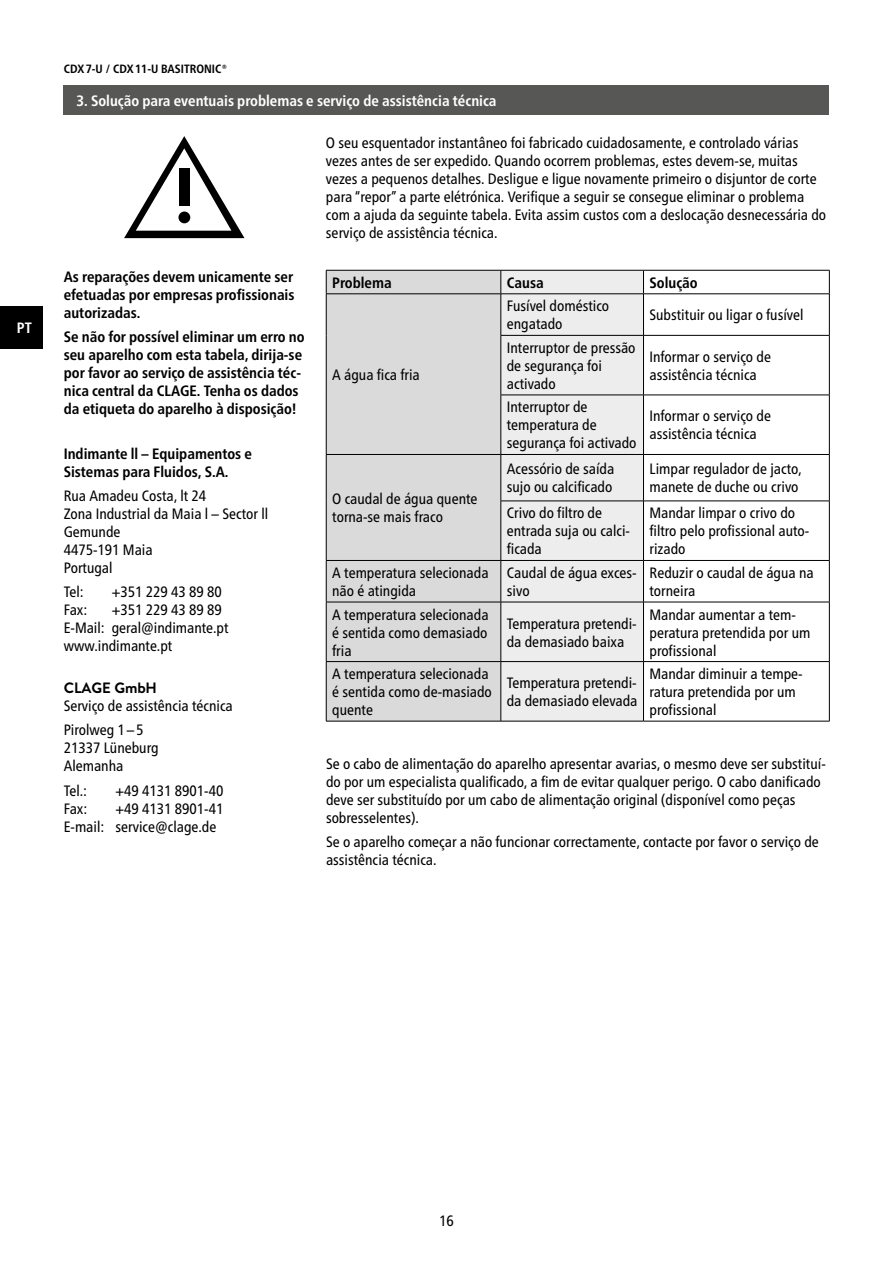
<style>
.page{position:relative;width:893px;height:1263px;background:#fff}
.page>*{position:absolute;margin:0;border:0;box-sizing:border-box;transform-origin:0 0}
.t1{font:condensed 15px/18px "Frutiger Neue LTW1 G";color:#000}
.t2{font:700 condensed 15px/18px "Frutiger Neue LTW1 G";color:#000}
.t3{font:700 condensed 15px "Frutiger Neue LTW1 G";color:#fff}
.t4{font:700 15px "Brandon Text";color:#000}
.t5{font:700 condensed 12px "Frutiger Neue LTW1 G";color:#000}
</style>
<div class="page">
<div style="left:0;top:306px;width:43px;height:43px;background:#000"></div>
<svg style="left:124px;top:136px;width:120px;height:102px"></svg>
<div style="left:179px;top:168px;width:10px;height:38px;background:#000"></div>
<div style="left:178px;top:212px;width:12px;height:11px;background:#000;border-radius:50%"></div>
<div style="left:64px;top:85px;width:765px;height:30px;background:#575756"></div>
<div style="left:327px;top:271px;width:174px;height:450px;background:#dadada"></div>
<div style="left:502px;top:271px;width:141px;height:450px;background:#ededed"></div>
<hr style="left:326px;top:270px;width:175px;height:1px;background:#000">
<svg style="left:326px;top:270px;width:1px;height:24px"></svg>
<hr style="left:501px;top:270px;width:142px;height:1px;background:#000">
<svg style="left:501px;top:270px;width:1px;height:24px"></svg>
<hr style="left:643px;top:270px;width:187px;height:1px;background:#000">
<svg style="left:643px;top:270px;width:1px;height:24px"></svg>
<svg style="left:829px;top:270px;width:1px;height:24px"></svg>
<hr style="left:326px;top:294px;width:175px;height:1px;background:#000">
<hr style="left:326px;top:294px;width:1px;height:41px;background:#000">
<hr style="left:501px;top:294px;width:142px;height:1px;background:#000">
<hr style="left:501px;top:294px;width:1px;height:41px;background:#000">
<hr style="left:643px;top:294px;width:187px;height:1px;background:#000">
<hr style="left:643px;top:294px;width:1px;height:41px;background:#000">
<hr style="left:829px;top:294px;width:1px;height:41px;background:#000">
<hr style="left:326px;top:335px;width:1px;height:60px;background:#000">
<hr style="left:501px;top:335px;width:142px;height:1px;background:#000">
<hr style="left:501px;top:336px;width:1px;height:59px;background:#000">
<hr style="left:643px;top:335px;width:187px;height:1px;background:#000">
<hr style="left:643px;top:336px;width:1px;height:59px;background:#000">
<hr style="left:829px;top:336px;width:1px;height:59px;background:#000">
<hr style="left:326px;top:395px;width:1px;height:59px;background:#000">
<hr style="left:501px;top:395px;width:142px;height:1px;background:#000">
<hr style="left:501px;top:395px;width:1px;height:59px;background:#000">
<hr style="left:643px;top:395px;width:187px;height:1px;background:#000">
<hr style="left:643px;top:395px;width:1px;height:59px;background:#000">
<hr style="left:829px;top:395px;width:1px;height:59px;background:#000">
<hr style="left:326px;top:454px;width:175px;height:1px;background:#000">
<hr style="left:326px;top:455px;width:1px;height:46px;background:#000">
<hr style="left:501px;top:454px;width:142px;height:1px;background:#000">
<hr style="left:501px;top:455px;width:1px;height:46px;background:#000">
<hr style="left:643px;top:454px;width:187px;height:1px;background:#000">
<hr style="left:643px;top:455px;width:1px;height:46px;background:#000">
<hr style="left:829px;top:455px;width:1px;height:46px;background:#000">
<hr style="left:326px;top:501px;width:1px;height:59px;background:#000">
<hr style="left:501px;top:501px;width:142px;height:1px;background:#000">
<hr style="left:501px;top:501px;width:1px;height:59px;background:#000">
<hr style="left:643px;top:501px;width:187px;height:1px;background:#000">
<hr style="left:643px;top:501px;width:1px;height:59px;background:#000">
<hr style="left:829px;top:501px;width:1px;height:59px;background:#000">
<hr style="left:326px;top:560px;width:175px;height:1px;background:#000">
<hr style="left:326px;top:561px;width:1px;height:41px;background:#000">
<hr style="left:501px;top:560px;width:142px;height:1px;background:#000">
<hr style="left:501px;top:561px;width:1px;height:41px;background:#000">
<hr style="left:643px;top:560px;width:187px;height:1px;background:#000">
<hr style="left:643px;top:561px;width:1px;height:41px;background:#000">
<hr style="left:829px;top:561px;width:1px;height:41px;background:#000">
<hr style="left:326px;top:602px;width:175px;height:1px;background:#000">
<hr style="left:326px;top:602px;width:1px;height:59px;background:#000">
<hr style="left:501px;top:602px;width:142px;height:1px;background:#000">
<hr style="left:501px;top:602px;width:1px;height:59px;background:#000">
<hr style="left:643px;top:602px;width:187px;height:1px;background:#000">
<hr style="left:643px;top:602px;width:1px;height:59px;background:#000">
<hr style="left:829px;top:602px;width:1px;height:59px;background:#000">
<hr style="left:326px;top:661px;width:175px;height:1px;background:#000">
<hr style="left:326px;top:662px;width:1px;height:59px;background:#000">
<hr style="left:501px;top:661px;width:142px;height:1px;background:#000">
<hr style="left:501px;top:662px;width:1px;height:59px;background:#000">
<hr style="left:643px;top:661px;width:187px;height:1px;background:#000">
<hr style="left:643px;top:662px;width:1px;height:59px;background:#000">
<hr style="left:829px;top:662px;width:1px;height:59px;background:#000">
<hr style="left:326px;top:721px;width:175px;height:1px;background:#000">
<hr style="left:501px;top:721px;width:142px;height:1px;background:#000">
<hr style="left:643px;top:721px;width:187px;height:1px;background:#000">
<p class="t3" style="left:17px;top:319px;width:16px">PT</p>
<p class="t5" style="left:64px;top:62px;width:165px">CDX7-U / CDX11-U BASITRONIC®</p>
<p class="t3" style="left:77px;top:92px;width:421px">3. Solução para eventuais problemas e serviço de assistência técnica</p>
<p class="t2" style="left:64px;top:267px;width:232px;text-align:justify">As reparações devem unicamente ser efetuadas por empresas profissionais autorizadas.</p>
<p class="t2" style="left:64px;top:328px;width:242px">Se não for possível eliminar um erro no seu aparelho com esta tabela, dirija-se por favor ao serviço de assistência téc&shy;nica central da CLAGE. Tenha os dados da etiqueta do aparelho à disposição!</p>
<p class="t2" style="left:64px;top:444px;width:190px">Indimante ll – Equipamentos e<br>Sistemas para Fluidos, S.A.</p>
<p class="t1" style="left:64px;top:487px;width:206px">Rua Amadeu Costa, lt 24<br>Zona Industrial da Maia l – Sector ll<br>Gemunde<br>4475-191 Maia<br>Portugal</p>
<p class="t1" style="left:64px;top:583px;width:21px">Tel:</p>
<p class="t1" style="left:112px;top:583px;width:112px">+351 229 43 89 80</p>
<p class="t1" style="left:64px;top:601px;width:25px">Fax:</p>
<p class="t1" style="left:64px;top:601px;width:166px;text-indent:48px">+351 229 43 89 89<br>E-Mail: geral@indimante.pt www.indimante.pt</p>
<p class="t4" style="left:64px;top:677px;width:95px">CLAGE GmbH</p>
<p class="t1" style="left:64px;top:693px;width:171px;line-height:24.3px">Serviço de assistência técnica<br>Pirolweg 1–5</p>
<p class="t1" style="left:64px;top:739px;width:96px">21337 Lüneburg<br>Alemanha</p>
<p class="t1" style="left:64px;top:781px;width:25px">Tel.:</p>
<p class="t1" style="left:115px;top:781px;width:109px">+49 4131 8901-40</p>
<p class="t1" style="left:64px;top:799px;width:25px">Fax:</p>
<p class="t1" style="left:64px;top:799px;width:161px;text-indent:52px">+49 4131 8901-41<br>E-mail: service@clage.de</p>
<p class="t1" style="left:326px;top:133px;width:502px">O seu esquentador instantâneo foi fabricado cuidadosamente, e controlado várias vezes antes de ser expedido. Quando ocorrem problemas, estes devem-se, muitas vezes a pequenos detalhes. Desligue e ligue novamente primeiro o disjuntor de corte para “repor” a parte elétrónica. Verifique a seguir se consegue eliminar o problema com a ajuda da seguinte tabela. Evita assim custos com a deslocação desnecessária do serviço de assistência técnica.</p>
<p class="t2" style="left:332px;top:273px;width:61px">Problema</p>
<p class="t2" style="left:507px;top:273px;width:38px">Causa</p>
<p class="t2" style="left:649px;top:273px;width:50px">Solução</p>
<p class="t1" style="left:332px;top:366px;width:89px">A água fica fria</p>
<p class="t1" style="left:332px;top:490px;width:147px">O caudal de água quente torna-se mais fraco</p>
<p class="t1" style="left:507px;top:297px;width:104px">Fusível doméstico engatado</p>
<p class="t1" style="left:649px;top:306px;width:156px">Substituir ou ligar o fusível</p>
<p class="t1" style="left:507px;top:339px;width:130px">Interruptor de pressão de segurança foi activado</p>
<p class="t1" style="left:649px;top:348px;width:123px">Informar o serviço de assistência técnica</p>
<p class="t1" style="left:507px;top:398px;width:131px">Interruptor de temperatura de segurança foi activado</p>
<p class="t1" style="left:649px;top:407px;width:123px">Informar o serviço de assistência técnica</p>
<p class="t1" style="left:507px;top:460px;width:109px">Acessório de saída sujo ou calcificado</p>
<p class="t1" style="left:649px;top:460px;width:154px">Limpar regulador de jacto, manete de duche ou crivo</p>
<p class="t1" style="left:507px;top:504px;width:125px">Crivo do filtro de entrada suja ou calci&shy;ficada</p>
<p class="t1" style="left:649px;top:504px;width:161px">Mandar limpar o crivo do filtro pelo profissional auto&shy;rizado</p>
<p class="t1" style="left:332px;top:564px;width:158px">A temperatura selecionada não é atingida</p>
<p class="t1" style="left:507px;top:564px;width:131px">Caudal de água exces&shy;sivo</p>
<p class="t1" style="left:649px;top:564px;width:166px">Reduzir o caudal de água na torneira</p>
<p class="t1" style="left:332px;top:605px;width:158px;text-align:justify">A temperatura selecionada é sentida como demasiado fria</p>
<p class="t1" style="left:507px;top:614px;width:131px">Temperatura pretendi&shy;da demasiado baixa</p>
<p class="t1" style="left:649px;top:605px;width:162px">Mandar aumentar a tem&shy;peratura pretendida por um profissional</p>
<p class="t1" style="left:332px;top:665px;width:161px">A temperatura selecionada é sentida como de-masiado quente</p>
<p class="t1" style="left:507px;top:674px;width:132px">Temperatura pretendi&shy;da demasiado elevada</p>
<p class="t1" style="left:649px;top:665px;width:155px">Mandar diminuir a tempe&shy;ratura pretendida por um profissional</p>
<p class="t1" style="left:326px;top:755px;width:501px">Se o cabo de alimentação do aparelho apresentar avarias, o mesmo deve ser substituí&shy;do por um especialista qualificado, a fim de evitar qualquer perigo. O cabo danificado deve ser substituído por um cabo de alimentação original (disponível como peças sobresselentes).</p>
<p class="t1" style="left:326px;top:833px;width:494px">Se o aparelho começar a não funcionar correctamente, contacte por favor o serviço de assistência técnica.</p>
<p class="t1" style="left:439px;top:1212px;width:16px">16</p>
</div>
